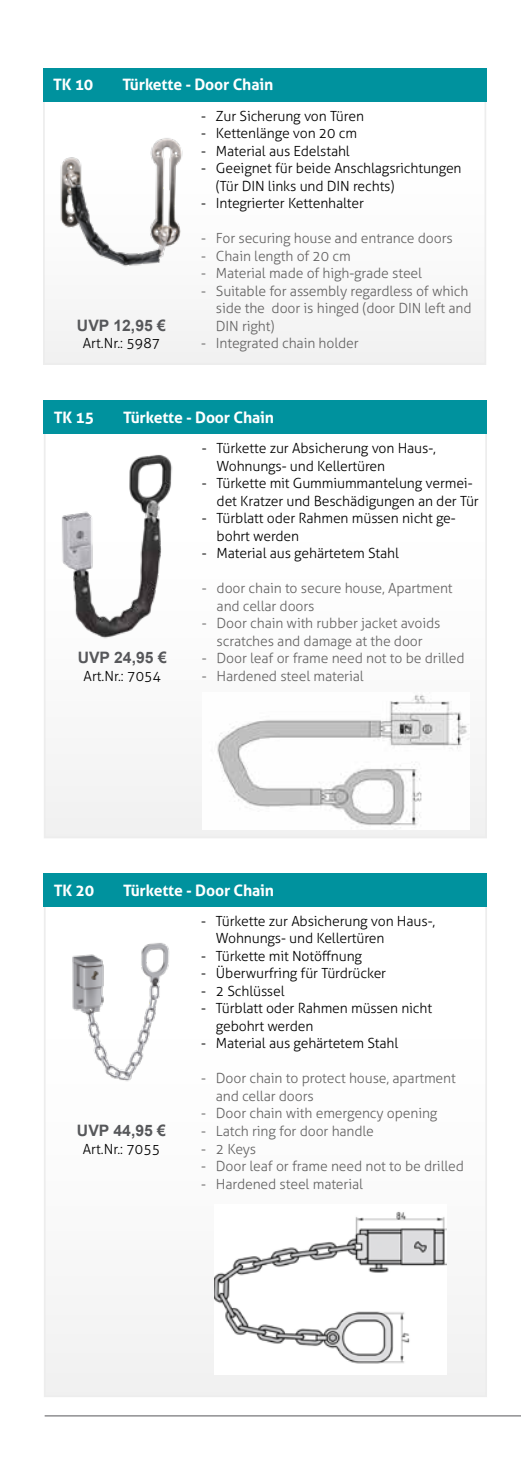
<style>
.page{position:relative;width:521px;height:1474px;background:#fff}
.page>*{position:absolute;margin:0;border:0;box-sizing:border-box;transform-origin:0 0}
.t1{font:700 15.75px "Aller";letter-spacing:-.01em;color:#fff}
.t2{font:700 15.75px "Arial";color:#56575a}
.t3{font:300 14px/17.5px "Aller";letter-spacing:-.01em;color:#000}
.t4{font:300 14px/17.5px "Aller";letter-spacing:-.01em;color:#646363}
</style>
<div class="page">
<hr style="left:45px;top:1415px;width:476px;height:1px;background:#56575a">
<div style="left:44px;top:94px;width:441px;height:270px;background:#fbfbfb"></div>
<div style="left:43px;top:94px;width:443px;height:271px;border:2px solid #ededed"></div>
<div style="left:44px;top:426px;width:443px;height:412px;border:2px solid #ededed"></div>
<div style="left:43px;top:68px;width:443px;height:33px;background:#00929e"></div>
<div style="left:44px;top:400px;width:443px;height:34px;background:#00929e"></div>
<img style="left:60px;top:138px;width:123px;height:129px">
<img style="left:62px;top:454px;width:111px;height:185px">
<div style="left:44px;top:873px;width:443px;height:33px;background:#00929e"></div>
<img style="left:72px;top:943px;width:98px;height:139px">
<img style="left:215px;top:1211px;width:231px;height:153px">
<img style="left:217px;top:694px;width:252px;height:134px">
<p class="t1" style="left:53px;top:75px;width:42px">TK 10</p>
<p class="t1" style="left:122px;top:75px;width:152px">Türkette - Door Chain</p>
<p class="t2" style="left:77px;top:315px;width:91px">UVP 12,95 €</p>
<p class="t3" style="left:83px;top:334px;width:79px">Art.Nr.: 5987</p>
<p class="t3" style="left:201px;top:107px;width:164px">- Zur Sicherung von Türen</p>
<p class="t3" style="left:201px;top:124px;width:158px">- Kettenlänge von 20 cm</p>
<p class="t3" style="left:201px;top:142px;width:150px">- Material aus Edelstahl</p>
<p class="t3" style="left:216px;top:159px;width:247px;text-indent:-15px">- Geeignet für beide Anschlagsrichtungen (Tür DIN links und DIN rechts)</p>
<p class="t3" style="left:201px;top:194px;width:164px">- Integrierter Kettenhalter</p>
<p class="t4" style="left:201px;top:229px;width:253px">- For securing house and entrance doors</p>
<p class="t4" style="left:201px;top:247px;width:151px">- Chain length of 20 cm</p>
<p class="t4" style="left:201px;top:264px;width:223px">- Material made of high-grade steel</p>
<p class="t4" style="left:216px;top:282px;width:257px;text-indent:-15px">- Suitable for assembly regardless of which side the door is hinged (door DIN left and<br>DIN right)</p>
<p class="t4" style="left:201px;top:334px;width:159px">- Integrated chain holder</p>
<p class="t1" style="left:54px;top:408px;width:42px">TK 15</p>
<p class="t1" style="left:123px;top:408px;width:152px">Türkette - Door Chain</p>
<p class="t2" style="left:78px;top:647px;width:91px">UVP 24,95 €</p>
<p class="t3" style="left:84px;top:667px;width:79px">Art.Nr.: 7054</p>
<p class="t3" style="left:217px;top:439px;width:221px;text-indent:-15px">- Türkette zur Absicherung von Haus-,<br>Wohnungs- und Kellertüren</p>
<p class="t3" style="left:217px;top:474px;width:264px;text-indent:-15px">- Türkette mit Gummiummantelung vermei&shy;det Kratzer und Beschädigungen an der Tür</p>
<p class="t3" style="left:217px;top:509px;width:241px;text-indent:-15px">- Türblatt oder Rahmen müssen nicht ge&shy;bohrt werden</p>
<p class="t3" style="left:202px;top:544px;width:199px">- Material aus gehärtetem Stahl</p>
<p class="t4" style="left:217px;top:579px;width:238px;text-indent:-15px">- door chain to secure house, Apartment and cellar doors</p>
<p class="t4" style="left:202px;top:614px;width:240px;text-align:center">- Door chain with rubber jacket avoids scratches and damage at the door</p>
<p class="t4" style="left:202px;top:649px;width:264px">- Door leaf or frame need not to be drilled</p>
<p class="t4" style="left:202px;top:667px;width:163px">- Hardened steel material</p>
<p class="t1" style="left:54px;top:880px;width:42px">TK 20</p>
<p class="t1" style="left:123px;top:880px;width:152px">Türkette - Door Chain</p>
<p class="t2" style="left:77px;top:1120px;width:91px">UVP 44,95 €</p>
<p class="t3" style="left:83px;top:1139px;width:79px">Art.Nr.: 7055</p>
<p class="t3" style="left:216px;top:912px;width:221px;text-indent:-15px">- Türkette zur Absicherung von Haus-,<br>Wohnungs- und Kellertüren</p>
<p class="t3" style="left:201px;top:947px;width:163px">- Türkette mit Notöffnung</p>
<p class="t3" style="left:201px;top:964px;width:187px">- Überwurfring für Türdrücker</p>
<p class="t3" style="left:201px;top:982px;width:85px">- 2 Schlüssel</p>
<p class="t3" style="left:216px;top:999px;width:218px;text-indent:-15px">- Türblatt oder Rahmen müssen nicht gebohrt werden</p>
<p class="t3" style="left:201px;top:1034px;width:199px">- Material aus gehärtetem Stahl</p>
<p class="t4" style="left:216px;top:1069px;width:241px;text-indent:-15px">- Door chain to protect house, apartment and cellar doors</p>
<p class="t4" style="left:201px;top:1104px;width:238px">- Door chain with emergency opening</p>
<p class="t4" style="left:201px;top:1122px;width:174px">- Latch ring for door handle</p>
<p class="t4" style="left:201px;top:1139px;width:57px">- 2 Keys</p>
<p class="t4" style="left:201px;top:1157px;width:264px">- Door leaf or frame need not to be drilled</p>
<p class="t4" style="left:201px;top:1174px;width:163px">- Hardened steel material</p>
</div>
